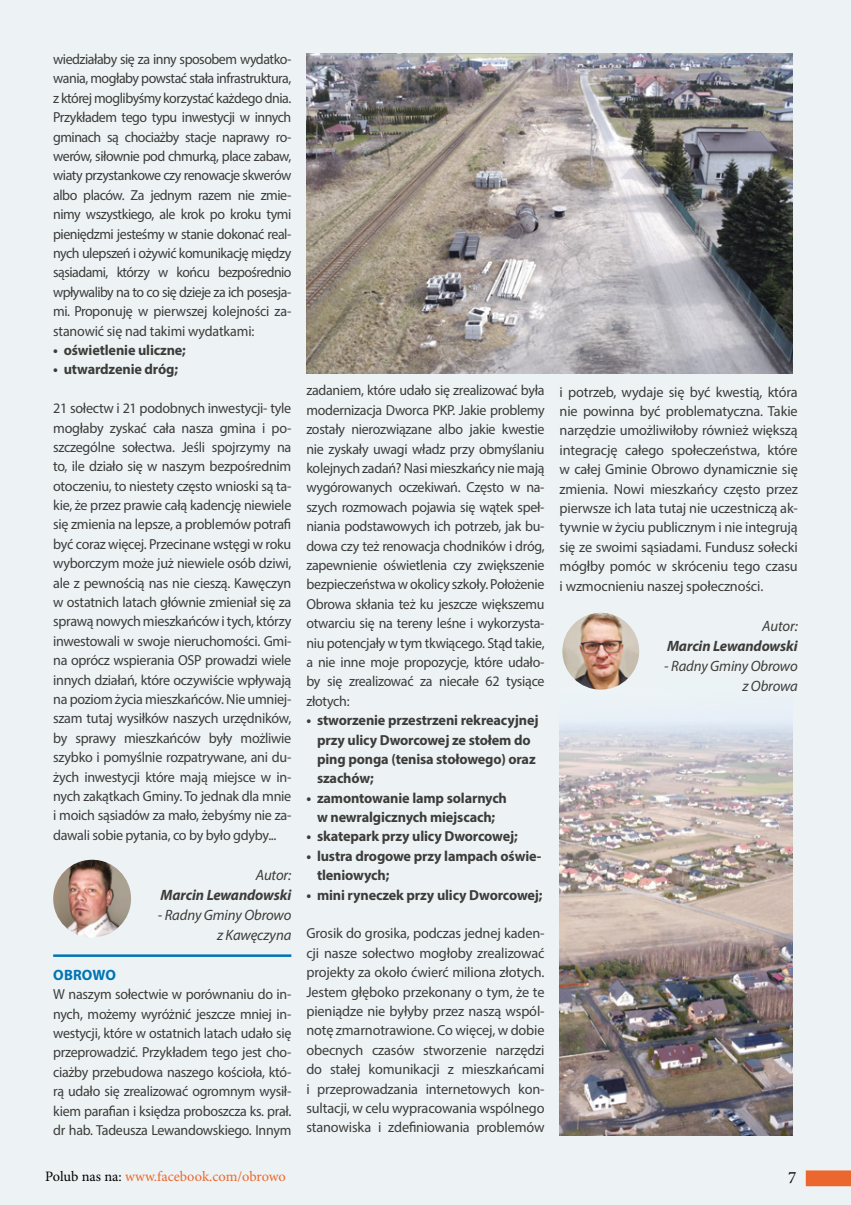
<style>
.page{position:relative;width:851px;height:1205px;background:#fff}
.page>*{position:absolute;margin:0;border:0;box-sizing:border-box;transform-origin:0 0}
.t1{font:17.25px "Minion Pro";color:#000}
.t2{font:italic 15px/20px "Myriad Pro";letter-spacing:-.01em;color:#3c3c3b;text-align:right}
.t3{font:italic 700 15px "Myriad Pro";letter-spacing:-.01em;color:#3c3c3b}
.t4{font:700 15px "Myriad Pro";color:#0074b5}
.t5{font:14.5px/19.4px "Myriad Pro";letter-spacing:-.015em;color:#3c3c3b;text-align:justify}
.t6{font:14.5px/19.4px "Myriad Pro";letter-spacing:-.015em;color:#3c3c3b;text-align:justify;scale:.96 1}
.t7{font:700 14.5px/19.4px "Myriad Pro";letter-spacing:-.01em;color:#3c3c3b}
.t8{font:14.38px "Minion Pro";letter-spacing:-.005em;color:#ec672e}
.s1{color:#000}
</style>
<div class="page">
<div style="left:1px;top:0;width:849px;height:1205px;background:#edf3f4"></div>
<img style="left:559px;top:679px;width:233px;height:456px">
<img style="left:53px;top:860px;width:78px;height:77px;border-radius:39px">
<hr style="left:53px;top:954px;width:238px;height:3px;background:#0074b5">
<img style="left:306px;top:53px;width:486px;height:321px">
<img style="left:562px;top:613px;width:77px;height:76px;border-radius:38px">
<div style="left:805px;top:1170px;width:45px;height:16px;background:#ec672e"></div>
<p class="t6" style="left:53px;top:49px;width:249px">wiedziałaby się za inny sposobem wydatko&shy;wania, mogłaby powstać stała infrastruktura, z której moglibyśmy korzystać każdego dnia.<br>Przykładem tego typu inwestycji w innych gminach są chociażby stacje naprawy ro&shy;werów, siłownie pod chmurką, place zabaw, wiaty przystankowe czy renowacje skwerów albo placów. Za jednym razem nie zmie&shy;nimy wszystkiego, ale krok po kroku tymi pieniędzmi jesteśmy w stanie dokonać real&shy;nych ulepszeń i ożywić komunikację między sąsiadami, którzy w końcu bezpośrednio wpływaliby na to co się dzieje za ich posesja&shy;mi. Proponuję w pierwszej kolejności za&shy;stanowić się nad takimi wydatkami:</p>
<p class="t7" style="left:53px;top:340px;width:134px">• oświetlenie uliczne;</p>
<p class="t7" style="left:53px;top:359px;width:126px">• utwardzenie dróg;</p>
<p class="t5" style="left:53px;top:398px;width:240px">21 sołectw i 21 podobnych inwestycji- tyle mogłaby zyskać cała nasza gmina i po&shy;szczególne sołectwa. Jeśli spojrzymy na to, ile działo się w naszym bezpośrednim otoczeniu, to niestety często wnioski są ta&shy;kie, że przez prawie całą kadencję niewiele się zmienia na lepsze, a problemów potrafi być coraz więcej. Przecinane wstęgi w roku wyborczym może już niewiele osób dziwi, ale z pewnością nas nie cieszą. Kawęczyn w ostatnich latach głównie zmieniał się za sprawą nowych mieszkańców i tych, którzy inwestowali w swoje nieruchomości. Gmi&shy;na oprócz wspierania OSP prowadzi wiele innych działań, które oczywiście wpływają na poziom życia mieszkańców. Nie umniej&shy;szam tutaj wysiłków naszych urzędników, by sprawy mieszkańców były możliwie szybko i pomyślnie rozpatrywane, ani du&shy;żych inwestycji które mają miejsce w in&shy;nych zakątkach Gminy. To jednak dla mnie i moich sąsiadów za mało, żebyśmy nie za&shy;dawali sobie pytania, co by było gdyby...</p>
<p class="t2" style="left:256px;top:864px;width:37px">Autor:</p>
<p class="t3" style="left:161px;top:885px;width:132px">Marcin Lewandowski</p>
<p class="t2" style="left:158px;top:904px;width:135px">- Radny Gminy Obrowo z Kawęczyna</p>
<p class="t4" style="left:53px;top:965px;width:32px">obrowo</p>
<p class="t6" style="left:53px;top:984px;width:249px">W naszym sołectwie w porównaniu do in&shy;nych, możemy wyróżnić jeszcze mniej in&shy;westycji, które w ostatnich latach udało się przeprowadzić. Przykładem tego jest cho&shy;ciażby przebudowa naszego kościoła, któ&shy;rą udało się zrealizować ogromnym wysił&shy;kiem parafian i księdza proboszcza ks. prał. dr hab. Tadeusza Lewandowskiego. Innym</p>
<p class="t6" style="left:306px;top:381px;width:249px">zadaniem, które udało się zrealizować była modernizacja Dworca PKP. Jakie problemy zostały nierozwiązane albo jakie kwestie nie zyskały uwagi władz przy obmyślaniu kolejnych zadań? Nasi mieszkańcy nie mają wygórowanych oczekiwań. Często w na&shy;szych rozmowach pojawia się wątek speł&shy;niania podstawowych ich potrzeb, jak bu&shy;dowa czy też renowacja chodników i dróg, zapewnienie oświetlenia czy zwiększenie bezpieczeństwa w okolicy szkoły. Położenie Obrowa skłania też ku jeszcze większemu otwarciu się na tereny leśne i wykorzysta&shy;niu potencjały w tym tkwiącego. Stąd takie, a nie inne moje propozycje, które udało&shy;by się zrealizować za niecałe 62 tysiące złotych:</p>
<p class="t7" style="left:317px;top:710px;width:223px;text-indent:-11px">• stworzenie przestrzeni rekreacyjnej przy ulicy Dworcowej ze stołem do ping ponga (tenisa stołowego) oraz szachów;</p>
<p class="t7" style="left:306px;top:787px;width:202px;text-align:center">• zamontowanie lamp solarnych w newralgicznych miejscach;</p>
<p class="t7" style="left:306px;top:826px;width:213px">• skatepark przy ulicy Dworcowej;</p>
<p class="t7" style="left:317px;top:846px;width:226px;text-indent:-11px">• lustra drogowe przy lampach oświe&shy;tleniowych;</p>
<p class="t7" style="left:306px;top:884px;width:238px">• mini ryneczek przy ulicy Dworcowej;</p>
<p class="t5" style="left:306px;top:923px;width:240px">Grosik do grosika, podczas jednej kaden&shy;cji nasze sołectwo mogłoby zrealizować projekty za około ćwierć miliona złotych.<br>Jestem głęboko przekonany o tym, że te pieniądze nie byłyby przez naszą wspól&shy;notę zmarnotrawione. Co więcej, w dobie obecnych czasów stworzenie narzędzi do stałej komunikacji z mieszkańcami i przeprowadzania internetowych kon&shy;sultacji, w celu wypracowania wspólnego stanowiska i zdefiniowania problemów</p>
<p class="t5" style="left:559px;top:382px;width:240px">i potrzeb, wydaje się być kwestią, która nie powinna być problematyczna. Takie narzędzie umożliwiłoby również większą integrację całego społeczeństwa, które w całej Gminie Obrowo dynamicznie się zmienia. Nowi mieszkańcy często przez pierwsze ich lata tutaj nie uczestniczą ak&shy;tywnie w życiu publicznym i nie integrują się ze swoimi sąsiadami. Fundusz sołecki mógłby pomóc w skróceniu tego czasu i wzmocnieniu naszej społeczności.</p>
<p class="t2" style="left:762px;top:615px;width:37px">Autor:</p>
<p class="t3" style="left:667px;top:636px;width:132px">Marcin Lewandowski</p>
<p class="t2" style="left:664px;top:655px;width:135px">- Radny Gminy Obrowo z Obrowa</p>
<p class="t8" style="left:45px;top:1166px;width:242px"><span class="s1">Polub nas na:</span> www.facebook.com/obrowo</p>
<p class="t1" style="left:788px;top:1166px;width:10px">7</p>
</div>
